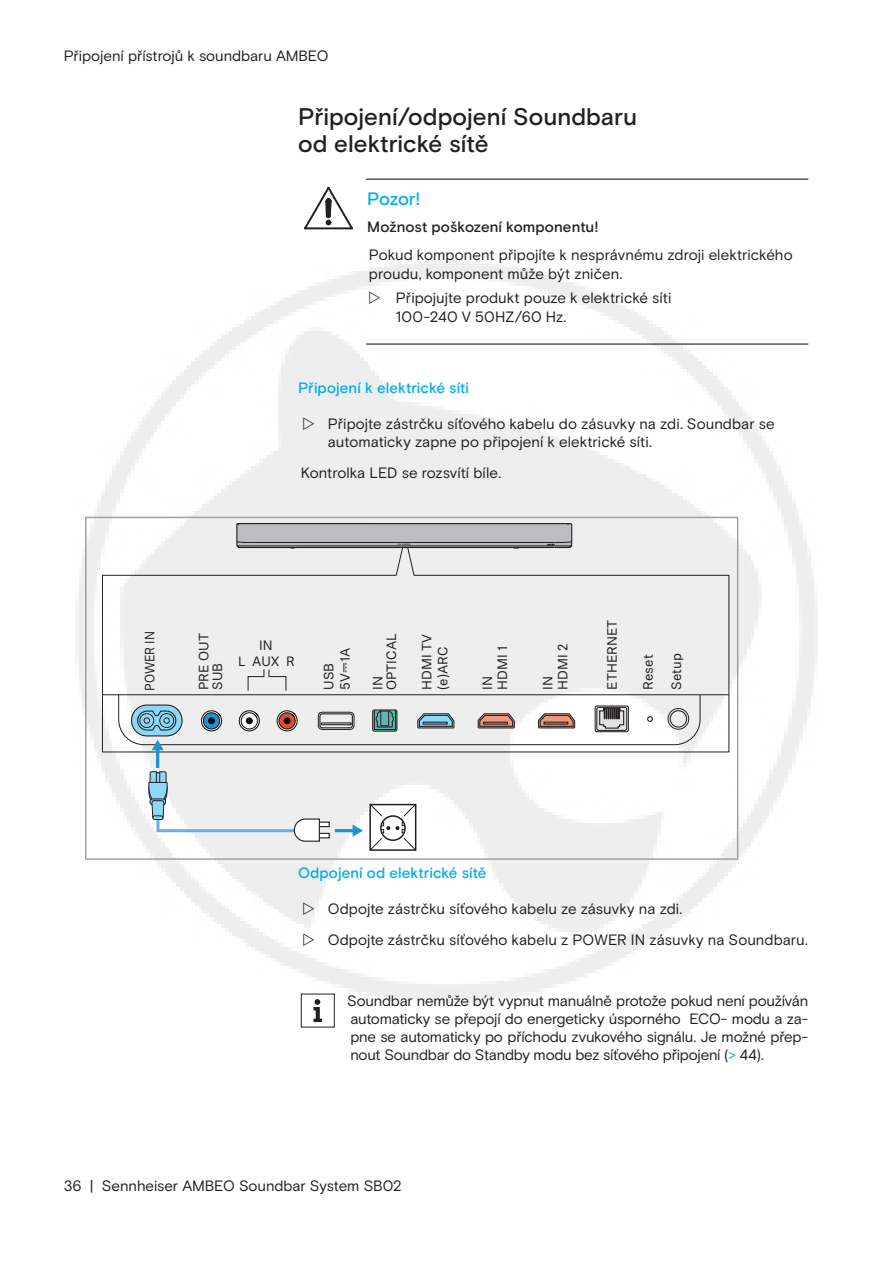
<style>
.page{position:relative;width:893px;height:1263px;background:#fff}
.page>*{position:absolute;margin:0;border:0;box-sizing:border-box;transform-origin:0 0}
.t1{font:500 24px/27px "EPOS Basis";color:#231f20}
.t2{font:500 18px "EPOS Basis";letter-spacing:-.02em;color:#00aeef}
.t3{font:15px/18px "EPOS Basis";color:#231f20}
.t4{font:500 15px "EPOS Basis";letter-spacing:.005em;color:#00aeef}
.t5{font:500 15px "EPOS Basis";letter-spacing:.005em;color:#231f20}
.t6{font:13.5px/16.2px "Sennheiser Neue";color:#231f20}
.t7{font:13.5px "Sennheiser Neue";color:#231f20;scale:.9 1}
.s1{color:#00aeef}
</style>
<div class="page">
<hr style="left:366px;top:179px;width:442px;height:1px;background:#231f20">
<svg style="left:304px;top:186px;width:49px;height:44px"></svg>
<hr style="left:366px;top:343px;width:442px;height:2px;background:#231f20">
<div style="left:301px;top:993px;width:34px;height:34px;border:1px solid #231f20"></div>
<svg style="left:313px;top:999px;width:9px;height:23px"></svg>
<svg style="left:102px;top:533px;width:628px;height:220px;background:#ebeaeb"></svg>
<svg style="left:236px;top:522px;width:337px;height:27px;background:#a6a6a9"></svg>
<div style="left:319px;top:833px;width:11px;height:5px;border:1px solid #231f20"></div>
<div style="left:319px;top:821px;width:11px;height:6px;border:1px solid #231f20"></div>
<svg style="left:369px;top:803px;width:48px;height:48px"></svg>
<hr style="left:335px;top:829px;width:19px;height:3px;background:#1e93d2">
<svg style="left:353px;top:825px;width:10px;height:12px"></svg>
<hr style="left:156px;top:748px;width:3px;height:20px;background:#1e93d2">
<svg style="left:118px;top:669px;width:583px;height:81px"></svg>
<svg style="left:148px;top:771px;width:172px;height:71px;background:#e1e7ea"></svg>
<svg style="left:304px;top:417px;width:10px;height:13px"></svg>
<svg style="left:304px;top:902px;width:10px;height:13px"></svg>
<p class="t3" style="left:64px;top:47px;width:266px">Připojení přístrojů k soundbaru AMBEO</p>
<h1 class="t1" style="left:298px;top:104px;width:340px">Připojení/odpojení Soundbaru od elektrické sítě</h1>
<p class="t2" style="left:367px;top:188px;width:55px">Pozor!</p>
<p class="t5" style="left:367px;top:218px;width:233px">Možnost poškození komponentu!</p>
<p class="t3" style="left:369px;top:245px;width:425px;line-height:19.5px">Pokud komponent připojíte k nesprávnému zdroji elektrického proudu, komponent může být zničen.</p>
<p class="t3" style="left:396px;top:288px;width:277px;line-height:19.5px">Připojujte produkt pouze k elektrické síti<br>100-240 V 50HZ/60 Hz.</p>
<p class="t4" style="left:298px;top:379px;width:173px">Připojení k elektrické síti</p>
<p class="t3" style="left:328px;top:415px;width:448px">Připojte zástrčku síťového kabelu do zásuvky na zdi. Soundbar se automaticky zapne po připojení k elektrické síti.</p>
<p class="t3" style="left:301px;top:464px;width:202px">Kontrolka LED se rozsvítí bíle.</p>
<p class="t7" style="left:141px;top:691px;width:68px;rotate:-90deg">POWER IN</p>
<p class="t6" style="left:196px;top:690px;width:58px;line-height:13.5px;rotate:-90deg">PRE OUT<br>SUB</p>
<p class="t6" style="left:238px;top:636px;width:58px;text-align:center">IN<br>L AUX R</p>
<p class="t6" style="left:320px;top:690px;width:44px;rotate:-90deg">USB<br>5V⎓1A</p>
<p class="t6" style="left:370px;top:690px;width:58px;line-height:13.5px;rotate:-90deg">IN<br>OPTICAL</p>
<p class="t6" style="left:418px;top:690px;width:57px;rotate:-90deg">HDMI TV (e)ARC</p>
<p class="t6" style="left:479px;top:690px;width:46px;line-height:15px;rotate:-90deg">IN<br>HDMI 1</p>
<p class="t6" style="left:540px;top:690px;width:48px;line-height:15px;rotate:-90deg">IN<br>HDMI 2</p>
<p class="t6" style="left:603px;top:690px;width:72px;rotate:-90deg">ETHERNET</p>
<p class="t6" style="left:633px;top:690px;width:38px;line-height:28.3px;rotate:-90deg">Reset<br>Setup</p>
<p class="t4" style="left:298px;top:864px;width:190px">Odpojení od elektrické sítě</p>
<p class="t3" style="left:328px;top:894px;width:482px;line-height:30.8px">Odpojte zástrčku síťového kabelu ze zásuvky na zdi.<br>Odpojte zástrčku síťového kabelu z POWER IN zásuvky na Soundbaru.</p>
<p class="t3" style="left:347px;top:992px;width:463px;text-align:justify">Soundbar nemůže být vypnut manuálně protože pokud není používán automaticky se přepojí do energeticky úsporného ECO- modu a za&shy;pne se automaticky po příchodu zvukového signálu. Je možné přep&shy;nout Soundbar do Standby modu bez síťového připojení (<span class="s1">&gt;</span> 44).</p>
<p class="t3" style="left:64px;top:1177px;width:339px">36 | Sennheiser AMBEO Soundbar System SB02</p>
</div>
